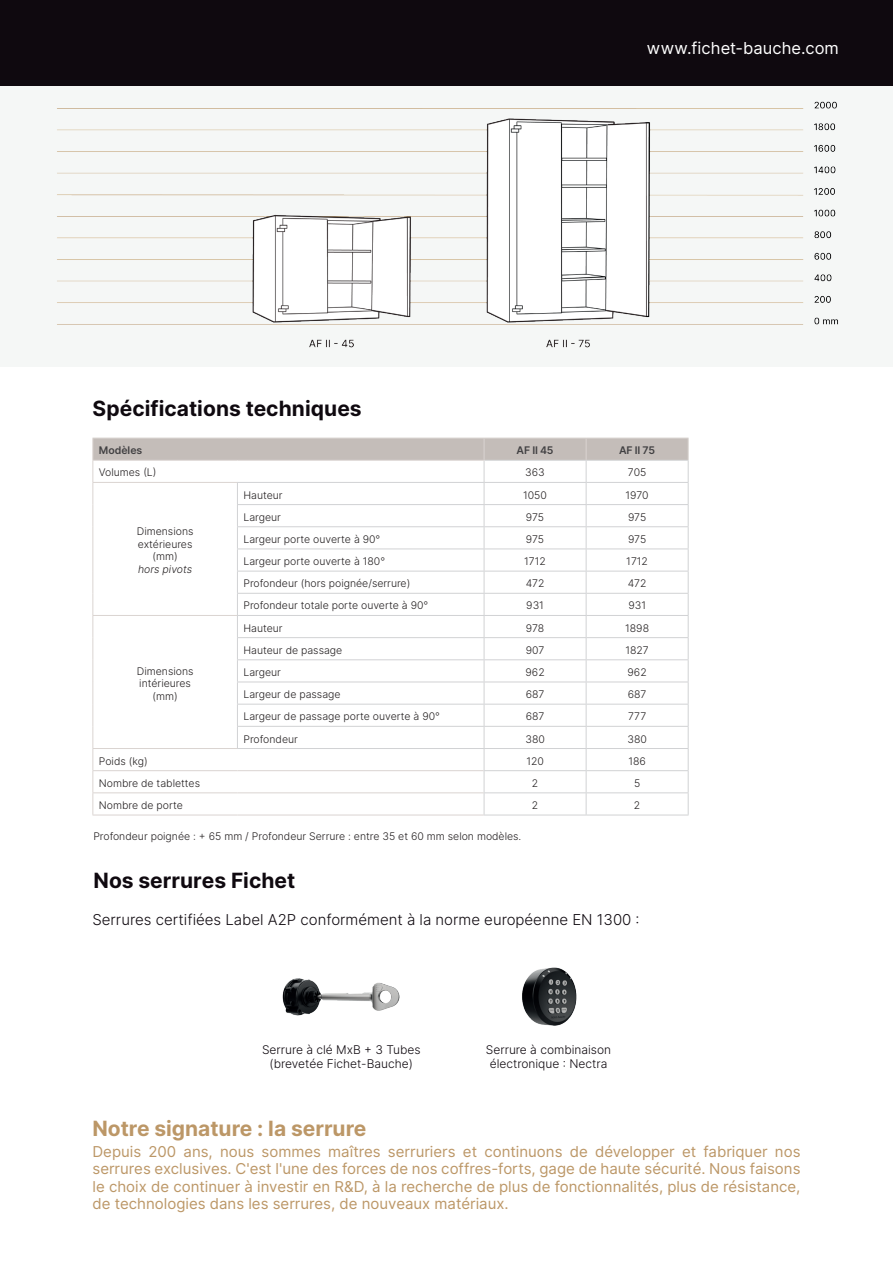
<style>
.page{position:relative;width:893px;height:1263px;background:#fff}
.page>*{position:absolute;margin:0;border:0;box-sizing:border-box;transform-origin:0 0}
.t1{font:700 21px "Inter";color:#0f090f}
.t2{font:700 21px "Inter";color:#bc9767}
.t3{font:16.5px "Inter";letter-spacing:.005em;color:#fff}
.t4{font:15px/17.2px "Inter";color:#bc9767;text-align:justify}
.t5{font:300 15px "Inter";color:#0f090f}
.t6{font:300 12px/14.4px "Inter";color:#0f090f;text-align:center}
.t7{font:300 10.5px/12.6px "Inter";color:#231f20;text-align:center}
.t8{font:600 10.5px "Inter";letter-spacing:-.01em;color:#414042}
.t9{font:italic 300 10.5px "Inter";color:#231f20}
</style>
<div class="page">
<div style="left:0;top:54px;width:893px;height:312px;background:#f5f7f6"></div>
<div style="left:0;top:0;width:893px;height:85px;background:#0f090f"></div>
<hr style="left:484px;top:815px;width:102px;height:1px;background:#d1d2d4">
<hr style="left:586px;top:815px;width:103px;height:1px;background:#d1d2d4">
<svg style="left:92px;top:438px;width:597px;height:377px"></svg>
<hr style="left:237px;top:792px;width:247px;height:1px;background:#dad4d1">
<hr style="left:92px;top:815px;width:145px;height:1px;background:#dad4d1">
<hr style="left:237px;top:815px;width:247px;height:1px;background:#dad4d1">
<img style="left:282px;top:978px;width:118px;height:38px">
<img style="left:522px;top:967px;width:55px;height:59px">
<img style="left:54px;top:85px;width:785px;height:263px">
<h1 class="t1" style="left:92px;top:392px;width:271px">Spécifications techniques</h1>
<h2 class="t3" style="left:647px;top:36px;width:193px">www.fichet-bauche.com</h2>
<p class="t8" style="left:99px;top:443px;width:45px">Modèles</p>
<p class="t8" style="left:517px;top:443px;width:38px">AF II 45</p>
<p class="t8" style="left:619px;top:443px;width:37px">AF II 75</p>
<p class="t7" style="left:99px;top:466px;width:59px">Volumes (L)</p>
<p class="t7" style="left:525px;top:466px;width:21px">363</p>
<p class="t7" style="left:628px;top:466px;width:20px">705</p>
<p class="t7" style="left:137px;top:525px;width:58px">Dimensions extérieures (mm)</p>
<p class="t9" style="left:138px;top:562px;width:55px">hors pivots</p>
<p class="t7" style="left:137px;top:664px;width:58px">Dimensions intérieures (mm)</p>
<p class="t7" style="left:243px;top:488px;width:41px">Hauteur</p>
<p class="t7" style="left:523px;top:488px;width:25px">1050</p>
<p class="t7" style="left:626px;top:488px;width:25px">1970</p>
<p class="t7" style="left:243px;top:510px;width:39px">Largeur</p>
<p class="t7" style="left:526px;top:510px;width:20px">975</p>
<p class="t7" style="left:628px;top:510px;width:20px">975</p>
<p class="t7" style="left:243px;top:533px;width:138px">Largeur porte ouverte à 90°</p>
<p class="t7" style="left:526px;top:533px;width:20px">975</p>
<p class="t7" style="left:628px;top:533px;width:20px">975</p>
<p class="t7" style="left:243px;top:555px;width:143px">Largeur porte ouverte à 180°</p>
<p class="t7" style="left:524px;top:555px;width:23px">1712</p>
<p class="t7" style="left:626px;top:555px;width:23px">1712</p>
<p class="t7" style="left:243px;top:577px;width:168px">Profondeur (hors poignée/serrure)</p>
<p class="t7" style="left:526px;top:577px;width:20px">472</p>
<p class="t7" style="left:628px;top:577px;width:20px">472</p>
<p class="t7" style="left:243px;top:599px;width:186px">Profondeur totale porte ouverte à 90°</p>
<p class="t7" style="left:526px;top:599px;width:19px">931</p>
<p class="t7" style="left:628px;top:599px;width:19px">931</p>
<p class="t7" style="left:243px;top:621px;width:41px">Hauteur</p>
<p class="t7" style="left:526px;top:621px;width:20px">978</p>
<p class="t7" style="left:625px;top:621px;width:25px">1898</p>
<p class="t7" style="left:243px;top:644px;width:100px">Hauteur de passage</p>
<p class="t7" style="left:526px;top:644px;width:20px">907</p>
<p class="t7" style="left:625px;top:644px;width:25px">1827</p>
<p class="t7" style="left:243px;top:666px;width:39px">Largeur</p>
<p class="t7" style="left:525px;top:666px;width:21px">962</p>
<p class="t7" style="left:628px;top:666px;width:21px">962</p>
<p class="t7" style="left:243px;top:688px;width:99px">Largeur de passage</p>
<p class="t7" style="left:526px;top:688px;width:20px">687</p>
<p class="t7" style="left:628px;top:688px;width:20px">687</p>
<p class="t7" style="left:243px;top:710px;width:198px">Largeur de passage porte ouverte à 90°</p>
<p class="t7" style="left:526px;top:710px;width:20px">687</p>
<p class="t7" style="left:628px;top:710px;width:20px">777</p>
<p class="t7" style="left:243px;top:732px;width:56px">Profondeur</p>
<p class="t7" style="left:525px;top:732px;width:21px">380</p>
<p class="t7" style="left:627px;top:732px;width:21px">380</p>
<p class="t7" style="left:99px;top:754px;width:50px">Poids (kg)</p>
<p class="t7" style="left:526px;top:754px;width:19px">120</p>
<p class="t7" style="left:628px;top:754px;width:19px">186</p>
<p class="t7" style="left:99px;top:777px;width:103px">Nombre de tablettes</p>
<p class="t7" style="left:532px;top:777px;width:8px">2</p>
<p class="t7" style="left:634px;top:777px;width:8px">5</p>
<p class="t7" style="left:99px;top:799px;width:86px">Nombre de porte</p>
<p class="t7" style="left:532px;top:799px;width:8px">2</p>
<p class="t7" style="left:634px;top:799px;width:8px">2</p>
<p class="t7" style="left:93px;top:829px;width:430px">Profondeur poignée : + 65 mm / Profondeur Serrure : entre 35 et 60 mm selon modèles.</p>
<h1 class="t1" style="left:93px;top:864px;width:203px">Nos serrures Fichet</h1>
<h3 class="t5" style="left:92px;top:909px;width:549px">Serrures certifiées Label A2P conformément à la norme européenne EN 1300 :</h3>
<p class="t6" style="left:262px;top:1042px;width:160px">Serrure à clé MxB + 3 Tubes (brevetée Fichet-Bauche)</p>
<p class="t6" style="left:486px;top:1042px;width:127px">Serrure à combinaison électronique : Nectra</p>
<h1 class="t2" style="left:92px;top:1112px;width:275px">Notre signature : la serrure</h1>
<p class="t4" style="left:92px;top:1142px;width:709px">Depuis 200 ans, nous sommes maîtres serruriers et continuons de développer et fabriquer nos serrures exclusives. C'est l'une des forces de nos coffres-forts, gage de haute sécurité. Nous faisons le choix de continuer à investir en R&amp;D, à la recherche de plus de fonctionnalités, plus de résistance, de technologies dans les serrures, de nouveaux matériaux.</p>
</div>
